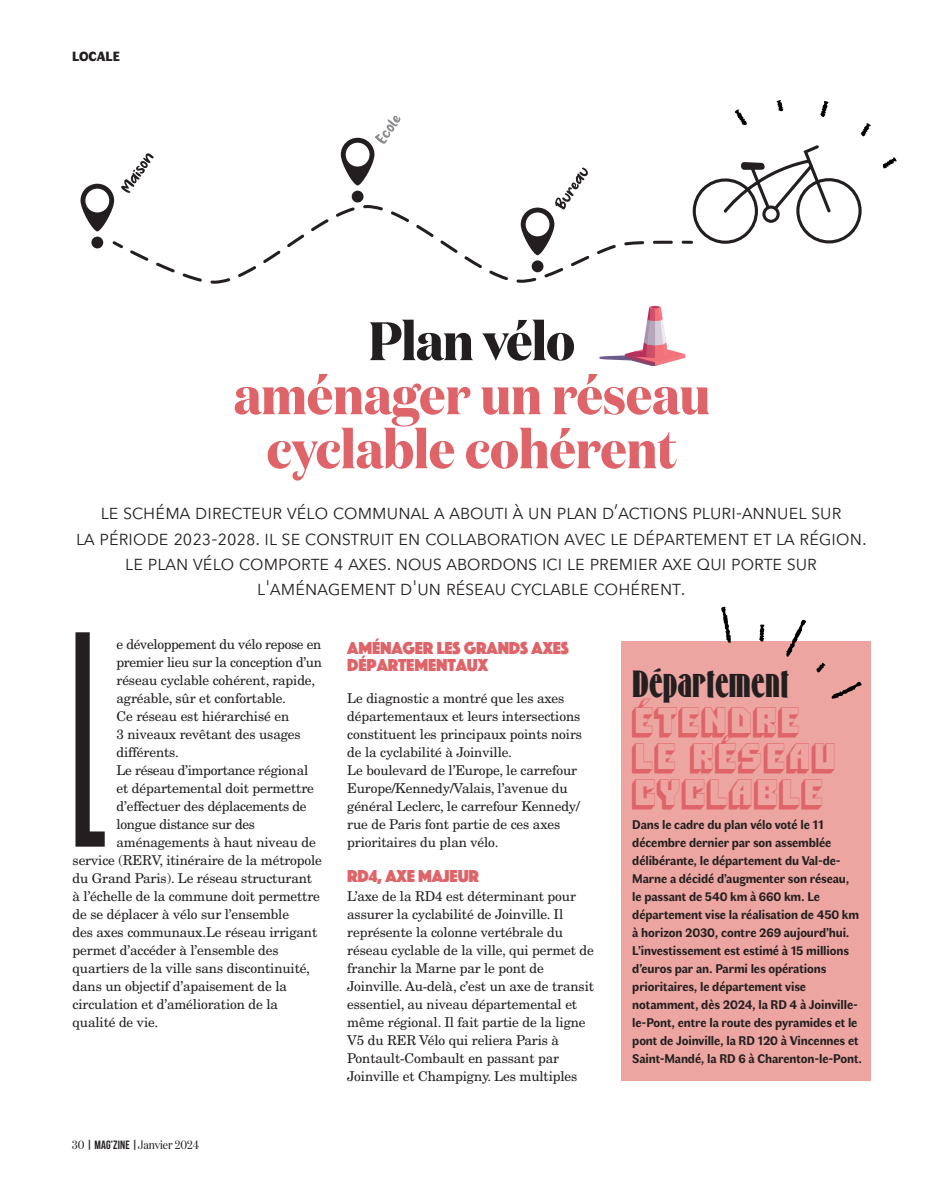
<style>
.page{position:relative;width:944px;height:1200px;background:#fff}
.page>*{position:absolute;margin:0;border:0;box-sizing:border-box;transform-origin:0 0}
.t1{font:178.5px "Due";color:#231f20}
.t2{font:700 54px/54px "Domaine Disp Nar";color:#df6469;text-align:center}
.t3{font:700 54px "Domaine Disp Nar";letter-spacing:-.01em;color:#231f20}
.t4{font:36px/36px "Pioneer IT Cby BT";color:#df6469}
.t5{font:36px "AT Mc Collough";color:#231f20}
.t6{font:300 21px/25.2px "Avenir Next LT Pro";letter-spacing:-.025em;color:#231f20;text-align:center}
.t7{font:18px/17.2px "Phosphate Solid";letter-spacing:-.01em;color:#df6469}
.t8{font:13.5px/18px "New Century Schlbk LT Std";letter-spacing:-.01em;color:#231f20}
.t9{font:900 13.5px "Faune Display";color:#231f20}
.t10{font:700 12.75px/18px "Faune Text";letter-spacing:-.01em;color:#231f20}
.t11{font:12px "Domaine Disp Nar";color:#231f20}
.s1{font-family:"Bebas Neue"}
</style>
<div class="page">
<div style="left:621px;top:641px;width:249px;height:439px;background:#eca5a0"></div>
<svg style="left:682px;top:145px;width:180px;height:99px"></svg>
<svg style="left:80px;top:115px;width:593px;height:168px"></svg>
<svg style="left:599px;top:306px;width:86px;height:60px"></svg>
<svg style="left:832px;top:681px;width:30px;height:17px"></svg>
<svg style="left:816px;top:662px;width:10px;height:10px"></svg>
<svg style="left:786px;top:619px;width:20px;height:37px"></svg>
<svg style="left:759px;top:624px;width:6px;height:17px"></svg>
<svg style="left:721px;top:606px;width:10px;height:36px"></svg>
<svg style="left:883px;top:157px;width:14px;height:11px"></svg>
<svg style="left:860px;top:123px;width:11px;height:13px"></svg>
<svg style="left:820px;top:101px;width:9px;height:16px"></svg>
<svg style="left:777px;top:100px;width:6px;height:11px"></svg>
<svg style="left:735px;top:109px;width:12px;height:16px"></svg>
<p class="t9" style="left:72px;top:46px;width:49px">LOCALE</p>
<h2 class="t3" style="left:369px;top:307px;width:208px">Plan vélo</h2>
<h2 class="t2" style="left:234px;top:368px;width:478px">aménager un réseau cyclable cohérent</h2>
<p class="t6" style="left:76px;top:499px;width:793px">le schéma directeur vélo communal a abouti à un plan d’actions pluri-annuel sur<br>la période 2023-2028. il se construit en collaboration avec le département et la région. le plan vélo comporte 4 axes. nous abordons ici le premier axe qui porte sur l'aménagement d'un réseau cyclable cohérent.</p>
<h1 class="t1" style="left:73px;top:680px;width:36px">L</h1>
<p class="t8" style="left:117px;top:634px;width:206px">e développement du vélo repose en</p>
<h3 class="t7" style="left:347px;top:638px;width:223px">AMÉNAGER LES GRANDS AXES<br>DÉPARTEMENTAUX</h3>
<p class="t8" style="left:347px;top:688px;width:236px">Le diagnostic a montré que les axes départementaux et leurs intersections constituent les principaux points noirs de la cyclabilité à Joinville.<br>Le boulevard de l’Europe, le carrefour Europe/Kennedy/Valais, l’avenue du général Leclerc, le carrefour Kennedy/ rue de Paris font partie de ces axes prioritaires du plan vélo.</p>
<h3 class="t7" style="left:347px;top:866px;width:133px">RD4, AXE MAJEUR</h3>
<p class="t8" style="left:347px;top:886px;width:248px">L’axe de la RD4 est déterminant pour assurer la cyclabilité de Joinville. Il représente la colonne vertébrale du réseau cyclable de la ville, qui permet de franchir la Marne par le pont de Joinville. Au-delà, c’est un axe de transit essentiel, au niveau départemental et même régional. Il fait partie de la ligne V5 du RER Vélo qui reliera Paris à Pontault-Combault en passant par Joinville et Champigny. Les multiples</p>
<p class="t8" style="left:117px;top:652px;width:207px">premier lieu sur la conception d’un</p>
<p class="t8" style="left:117px;top:670px;width:200px">réseau cyclable cohérent, rapide,</p>
<p class="t8" style="left:117px;top:688px;width:171px">agréable, sûr et confortable.</p>
<p class="t8" style="left:117px;top:706px;width:174px">Ce réseau est hiérarchisé en</p>
<p class="t8" style="left:117px;top:724px;width:186px">3 niveaux revêtant des usages</p>
<p class="t8" style="left:117px;top:742px;width:64px">différents.</p>
<p class="t8" style="left:117px;top:760px;width:193px">Le réseau d’importance régional</p>
<p class="t8" style="left:117px;top:778px;width:199px">et départemental doit permettre</p>
<p class="t8" style="left:117px;top:796px;width:192px">d’effectuer des déplacements de</p>
<p class="t8" style="left:117px;top:814px;width:140px">longue distance sur des</p>
<p class="t8" style="left:117px;top:832px;width:201px">aménagements à haut niveau de</p>
<p class="t8" style="left:73px;top:850px;width:251px">service (RERV, itinéraire de la métropole</p>
<p class="t8" style="left:73px;top:868px;width:241px">du Grand Paris). Le réseau structurant</p>
<p class="t8" style="left:73px;top:886px;width:249px">à l’échelle de la commune doit permettre</p>
<p class="t8" style="left:73px;top:904px;width:218px">de se déplacer à vélo sur l’ensemble</p>
<p class="t8" style="left:73px;top:922px;width:246px">des axes communaux.Le réseau irrigant</p>
<p class="t8" style="left:73px;top:940px;width:208px">permet d’accéder à l’ensemble des</p>
<p class="t8" style="left:73px;top:958px;width:239px">quartiers de la ville sans discontinuité,</p>
<p class="t8" style="left:73px;top:976px;width:216px">dans un objectif d’apaisement de la</p>
<p class="t8" style="left:73px;top:994px;width:207px">circulation et d’amélioration de la</p>
<p class="t8" style="left:73px;top:1012px;width:87px">qualité de vie.</p>
<h3 class="t5" style="left:632px;top:665px;width:158px">Département</h3>
<h3 class="t4" style="left:632px;top:704px;width:206px">ÉTENDRE<br>LE RÉSEAU<br>CYCLABLE</h3>
<p class="t10" style="left:632px;top:814px;width:231px">Dans le cadre du plan vélo voté le 11 décembre dernier par son assemblée délibérante, le département du Val-de-Marne a décidé d’augmenter son réseau,<br>le passant de 540 km à 660 km. Le département vise la réalisation de 450 km à horizon 2030, contre 269 aujourd’hui.<br>L’investissement est estimé à 15 millions d’euros par an. Parmi les opérations prioritaires, le département vise notamment, dès 2024, la RD 4 à Joinville&shy;le-Pont, entre la route des pyramides et le pont de Joinville, la RD 120 à Vincennes et Saint-Mandé, la RD 6 à Charenton-le-Pont.</p>
<p class="t11" style="left:72px;top:1136px;width:128px">30 <span class="s1">| MAG’ZINE |</span>Janvier 2024</p>
</div>
